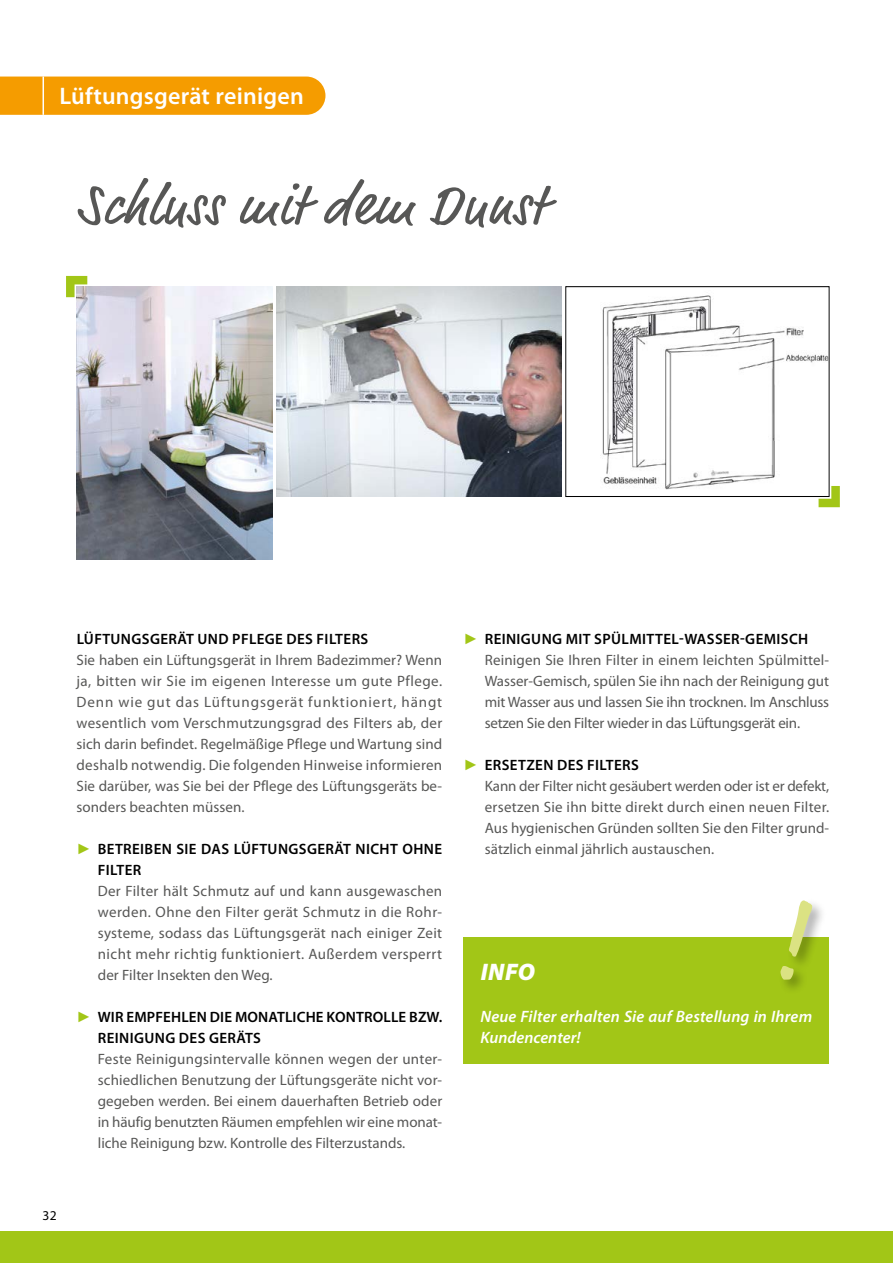
<style>
.page{position:relative;width:893px;height:1263px;background:#fff}
.page>*{position:absolute;margin:0;border:0;box-sizing:border-box;transform-origin:0 0}
.t1{font:57px "Market Pro";letter-spacing:.02em;color:#575756}
.t2{font:600 24px "Myriad Pro";letter-spacing:.01em;color:#fff}
.t3{font:italic 900 24px "Myriad Pro";color:#fff}
.t4{font:italic 600 16.5px/21px "Myriad Pro";letter-spacing:.01em;color:#fff}
.t5{font:15px/21px "Myriad Pro";letter-spacing:.005em;color:#575756;text-align:justify}
.t6{font:600 15px/21px "Myriad Pro";letter-spacing:.025em;color:#000}
.t7{font:13.5px "Myriad Pro";color:#000}
.s1{font-family:"Arial";font-weight:400;font-style:italic;color:#a2c617}
.s2{font-family:"Arial";font-style:italic;color:#a2c617}
.s3{font-weight:600;color:#000}
</style>
<div class="page">
<div style="left:0;top:1231px;width:893px;height:32px;background:#a2c617"></div>
<div style="left:0;top:77px;width:325px;height:38px;background:#f59c00"></div>
<svg style="left:819px;top:486px;width:21px;height:21px"></svg>
<img style="left:77px;top:287px;width:195px;height:272px">
<img style="left:602px;top:295px;width:225px;height:200px">
<img style="left:277px;top:287px;width:284px;height:210px">
<svg style="left:66px;top:276px;width:21px;height:21px"></svg>
<hr style="left:43px;top:77px;width:1px;height:38px;background:#fff">
<div style="left:463px;top:938px;width:366px;height:126px;background:#a2c617"></div>
<div style="left:778px;top:898px;width:49px;height:97px;background:#000;opacity:.3"></div>
<svg style="left:780px;top:900px;width:32px;height:80px"></svg>
<h2 class="t2" style="left:60px;top:80px;width:246px">Lüftungsgerät reinigen</h2>
<h1 class="t1" style="left:77px;top:167px;width:470px">Schluss mit dem Dunst</h1>
<p class="t6" style="left:77px;top:628px;width:293px">LÜFTUNGSGERÄT UND PFLEGE DES FILTERS</p>
<p class="t5" style="left:77px;top:649px;width:367px">Sie haben ein Lüftungsgerät in Ihrem Badezimmer? Wenn ja, bitten wir Sie im eigenen Interesse um gute Pflege.<br>Denn wie gut das Lüftungsgerät funktioniert, hängt wesentlich vom Verschmutzungsgrad des Filters ab, der sich darin befindet. Regelmäßige Pflege und Wartung sind deshalb notwendig. Die folgenden Hinweise informieren Sie darüber, was Sie bei der Pflege des Lüftungsgeräts be&shy;sonders beachten müssen.</p>
<p class="t6" style="left:98px;top:838px;width:346px;text-indent:-21px"><span class="s1">►</span> BETREIBEN SIE DAS LÜFTUNGSGERÄT NICHT OHNE<br>FILTER</p>
<p class="t5" style="left:98px;top:880px;width:346px">Der Filter hält Schmutz auf und kann ausgewaschen werden. Ohne den Filter gerät Schmutz in die Rohr&shy;systeme, sodass das Lüftungsgerät nach einiger Zeit nicht mehr richtig funktioniert. Außerdem versperrt der Filter Insekten den Weg.</p>
<p class="t6" style="left:98px;top:1006px;width:346px;text-indent:-21px"><span class="s1">►</span> WIR EMPFEHLEN DIE MONATLICHE KONTROLLE BZW.<br>REINIGUNG DES GERÄTS</p>
<p class="t5" style="left:98px;top:1048px;width:346px">Feste Reinigungsintervalle können wegen der unter&shy;schiedlichen Benutzung der Lüftungsgeräte nicht vor&shy;gegeben werden. Bei einem dauerhaften Betrieb oder in häufig benutzten Räumen empfehlen wir eine monat&shy;liche Reinigung bzw. Kontrolle des Filterzustands.</p>
<p class="t5" style="left:485px;top:628px;width:346px;text-align:left;text-indent:-21px"><span class="s2">►</span> <span class="s3">REINIGUNG MIT SPÜLMITTEL-WASSER-GEMISCH </span>Reinigen Sie Ihren Filter in einem leichten Spülmittel-Wasser-Gemisch, spülen Sie ihn nach der Reinigung gut mit Wasser aus und lassen Sie ihn trocknen. Im Anschluss setzen Sie den Filter wieder in das Lüftungsgerät ein.</p>
<p class="t5" style="left:485px;top:754px;width:346px;text-align:left;text-indent:-21px"><span class="s2">►</span> <span class="s3">ERSETZEN DES FILTERS<br></span>Kann der Filter nicht gesäubert werden oder ist er defekt, ersetzen Sie ihn bitte direkt durch einen neuen Filter.<br>Aus hygienischen Gründen sollten Sie den Filter grund&shy;sätzlich einmal jährlich austauschen.</p>
<h2 class="t3" style="left:481px;top:955px;width:56px">INFO</h2>
<p class="t4" style="left:480px;top:1005px;width:333px">Neue Filter erhalten Sie auf Bestellung in Ihrem<br>Kundencenter!</p>
<p class="t7" style="left:43px;top:1207px;width:16px">32</p>
</div>
